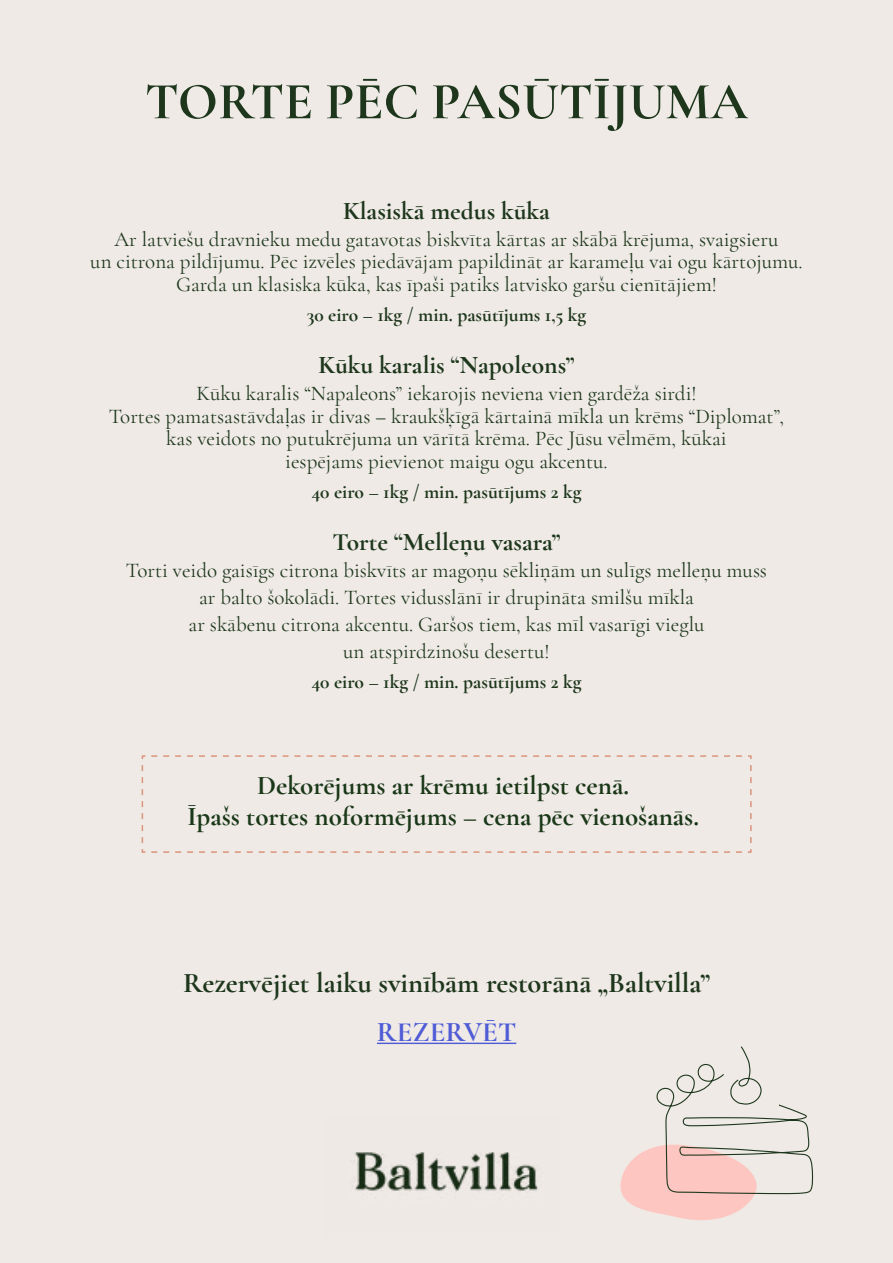
<style>
.page{position:relative;width:893px;height:1263px;background:#efeae6}
.page>*{position:absolute;margin:0;border:0;box-sizing:border-box;transform-origin:0 0}
.t1{font:700 52.5px "Cormorant Garamond";color:#1e371c}
.t2{font:700 28.5px "Cormorant Garamond";color:#1e371c}
.t3{font:700 28.5px "Cormorant Garamond";color:#4f5cd6}
.t4{font:700 27px/31.5px "Cormorant Garamond";color:#1a3818;text-align:center}
.t5{font:700 25.5px "Cormorant Garamond";color:#1e371c}
.t6{font:21px/22.5px "Cormorant Garamond";color:#1e371c;text-align:center}
.t7{font:700 19.5px "Cormorant Garamond";color:#1e371c}
</style>
<div class="page">
<hr style="left:377px;top:1043px;width:139px;height:1px;background:#4f5cd6">
<svg style="left:620px;top:1045px;width:194px;height:175px;background:#e9dad5"></svg>
<img style="left:327px;top:1118px;width:240px;height:120px">
<div style="left:141px;top:754px;width:611px;height:99px;background:#efeae6"></div>
<h1 class="t1" style="left:145px;top:69px;width:604px">TORTE PĒC PASŪTĪJUMA</h1>
<p class="t5" style="left:343px;top:195px;width:208px">Klasiskā medus kūka</p>
<p class="t6" style="left:90px;top:228px;width:714px">Ar latviešu dravnieku medu gatavotas biskvīta kārtas ar skābā krējuma, svaigsieru<br>un citrona pildījumu. Pēc izvēles piedāvājam papildināt ar karameļu vai ogu kārtojumu.<br>Garda un klasiska kūka, kas īpaši patiks latvisko garšu cienītājiem!</p>
<p class="t7" style="left:307px;top:302px;width:281px">30 eiro – 1kg / min. pasūtījums 1,5 kg</p>
<p class="t5" style="left:318px;top:349px;width:258px">Kūku karalis “Napoleons”</p>
<p class="t6" style="left:109px;top:382px;width:677px">Kūku karalis “Napaleons” iekarojis neviena vien gardēža sirdi!<br>Tortes pamatsastāvdaļas ir divas – kraukšķīgā kārtainā mīkla un krēms “Diplomat”, kas veidots no putukrējuma un vārītā krēma. Pēc Jūsu vēlmēm, kūkai<br>iespējams pievienot maigu ogu akcentu.</p>
<p class="t7" style="left:311px;top:479px;width:272px">40 eiro – 1kg / min. pasūtījums 2 kg</p>
<p class="t5" style="left:332px;top:526px;width:230px">Torte “Melleņu vasara”</p>
<p class="t6" style="left:126px;top:557px;width:643px;line-height:27px">Torti veido gaisīgs citrona biskvīts ar magoņu sēkliņām un sulīgs melleņu muss ar balto šokolādi. Tortes vidusslānī ir drupināta smilšu mīkla<br>ar skābenu citrona akcentu. Garšos tiem, kas mīl vasarīgi vieglu<br>un atspirdzinošu desertu!</p>
<p class="t7" style="left:311px;top:670px;width:272px">40 eiro – 1kg / min. pasūtījums 2 kg</p>
<p class="t4" style="left:187px;top:769px;width:513px">Dekorējums ar krēmu ietilpst cenā.<br>Īpašs tortes noformējums – cena pēc vienošanās.</p>
<h2 class="t2" style="left:183px;top:965px;width:529px">Rezervējiet laiku svinībām restorānā „Baltvilla”</h2>
<h2 class="t3" style="left:377px;top:1014px;width:141px">REZERVĒT</h2>
</div>
